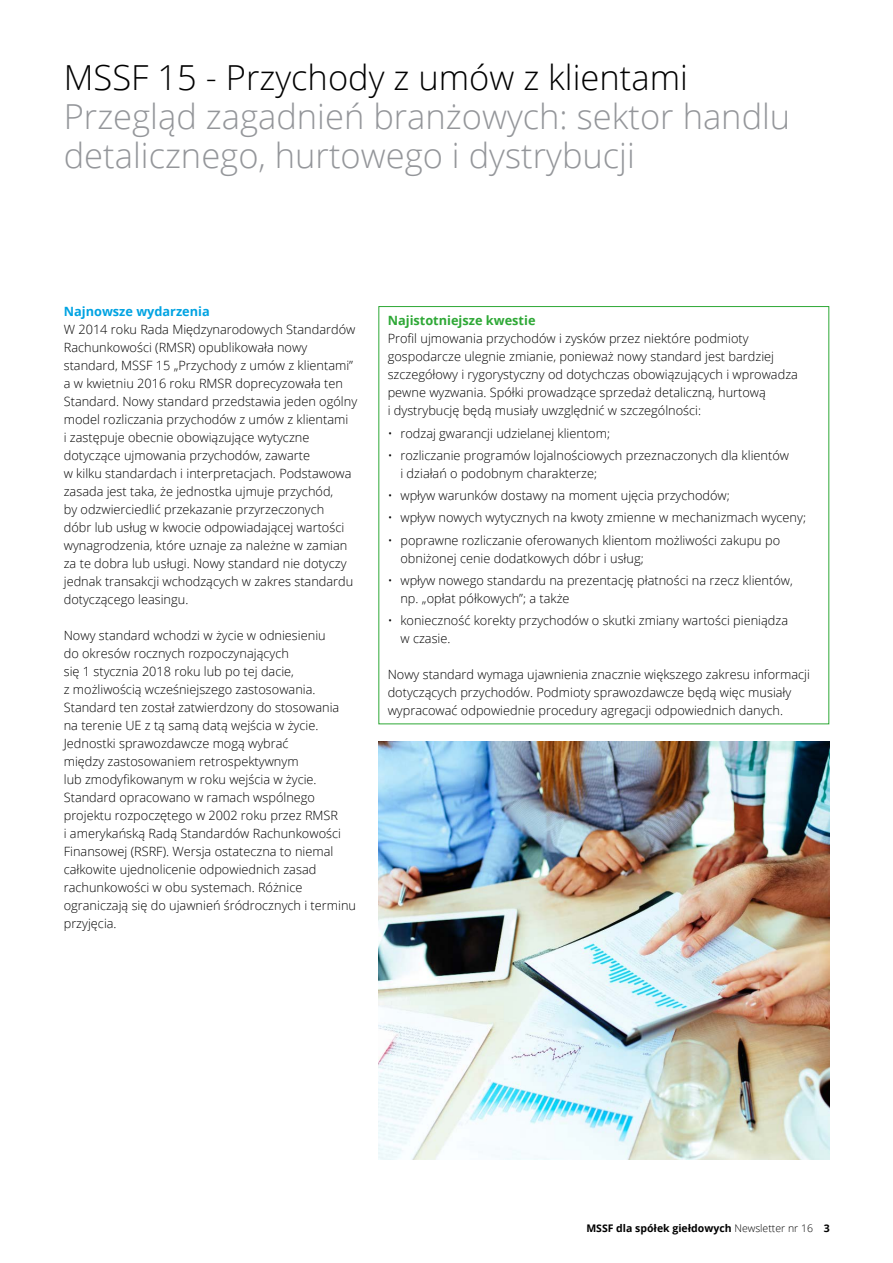
<style>
.page{position:relative;width:893px;height:1263px;background:#fff}
.page>*{position:absolute;margin:0;border:0;box-sizing:border-box;transform-origin:0 0}
.t1{font:300 34.5px/39px "Open Sans";color:#94969a}
.t2{font:300 34.5px "Open Sans";color:#000}
.t3{font:300 12.75px/18px "Open Sans";color:#000}
.t4{font:700 12.75px "Open Sans";color:#2ea836}
.t5{font:700 12.75px "Open Sans";color:#00a3e2}
.t6{font:700 10.5px "Open Sans";color:#000}
.s1{font-weight:300}
</style>
<div class="page">
<img style="left:378px;top:741px;width:452px;height:418px">
<h1 class="t2" style="left:64px;top:54px;width:626px">MSSF 15 - Przychody z umów z klientami</h1>
<h1 class="t1" style="left:64px;top:96px;width:728px">Przegląd zagadnień branżowych: sektor handlu detalicznego, hurtowego i dystrybucji</h1>
<p class="t5" style="left:64px;top:302px;width:148px">Najnowsze wydarzenia</p>
<p class="t3" style="left:64px;top:320px;width:295px">W 2014 roku Rada Międzynarodowych Standardów Rachunkowości (RMSR) opublikowała nowy standard, MSSF 15 „Przychody z umów z klientami” a w kwietniu 2016 roku RMSR doprecyzowała ten Standard. Nowy standard przedstawia jeden ogólny model rozliczania przychodów z umów z klientami<br>i zastępuje obecnie obowiązujące wytyczne dotyczące ujmowania przychodów, zawarte<br>w kilku standardach i interpretacjach. Podstawowa zasada jest taka, że jednostka ujmuje przychód,<br>by odzwierciedlić przekazanie przyrzeczonych<br>dóbr lub usług w kwocie odpowiadającej wartości wynagrodzenia, które uznaje za należne w zamian za te dobra lub usługi. Nowy standard nie dotyczy jednak transakcji wchodzących w zakres standardu dotyczącego leasingu.</p>
<p class="t3" style="left:64px;top:626px;width:294px">Nowy standard wchodzi w życie w odniesieniu<br>do okresów rocznych rozpoczynających<br>się 1 stycznia 2018 roku lub po tej dacie,<br>z możliwością wcześniejszego zastosowania.<br>Standard ten został zatwierdzony do stosowania na terenie UE z tą samą datą wejścia w życie.<br>Jednostki sprawozdawcze mogą wybrać<br>między zastosowaniem retrospektywnym<br>lub zmodyfikowanym w roku wejścia w życie.<br>Standard opracowano w ramach wspólnego projektu rozpoczętego w 2002 roku przez RMSR<br>i amerykańską Radą Standardów Rachunkowości Finansowej (RSRF). Wersja ostateczna to niemal całkowite ujednolicenie odpowiednich zasad rachunkowości w obu systemach. Różnice ograniczają się do ujawnień śródrocznych i terminu przyjęcia.</p>
<p class="t4" style="left:388px;top:312px;width:149px">Najistotniejsze kwestie</p>
<p class="t3" style="left:388px;top:329px;width:412px">Profil ujmowania przychodów i zysków przez niektóre podmioty gospodarcze ulegnie zmianie, ponieważ nowy standard jest bardziej szczegółowy i rygorystyczny od dotychczas obowiązujących i wprowadza pewne wyzwania. Spółki prowadzące sprzedaż detaliczną, hurtową<br>i dystrybucję będą musiały uwzględnić w szczególności:</p>
<p class="t3" style="left:388px;top:424px;width:224px">• rodzaj gwarancji udzielanej klientom;</p>
<p class="t3" style="left:400px;top:446px;width:390px;text-indent:-13px">• rozliczanie programów lojalnościowych przeznaczonych dla klientów i działań o podobnym charakterze;</p>
<p class="t3" style="left:388px;top:486px;width:344px">• wpływ warunków dostawy na moment ujęcia przychodów;</p>
<p class="t3" style="left:388px;top:508px;width:420px">• wpływ nowych wytycznych na kwoty zmienne w mechanizmach wyceny;</p>
<p class="t3" style="left:400px;top:531px;width:381px;text-indent:-13px">• poprawne rozliczanie oferowanych klientom możliwości zakupu po obniżonej cenie dodatkowych dóbr i usług;</p>
<p class="t3" style="left:400px;top:571px;width:394px;text-indent:-13px">• wpływ nowego standardu na prezentację płatności na rzecz klientów, np. „opłat półkowych”; a także</p>
<p class="t3" style="left:400px;top:611px;width:389px;text-indent:-13px">• konieczność korekty przychodów o skutki zmiany wartości pieniądza w czasie.</p>
<p class="t3" style="left:388px;top:665px;width:424px">Nowy standard wymaga ujawnienia znacznie większego zakresu informacji dotyczących przychodów. Podmioty sprawozdawcze będą więc musiały wypracować odpowiednie procedury agregacji odpowiednich danych.</p>
<p class="t6" style="left:586px;top:1221px;width:245px">MSSF dla spółek giełdowych <span class="s1">Newsletter nr 16</span> 3</p>
</div>
